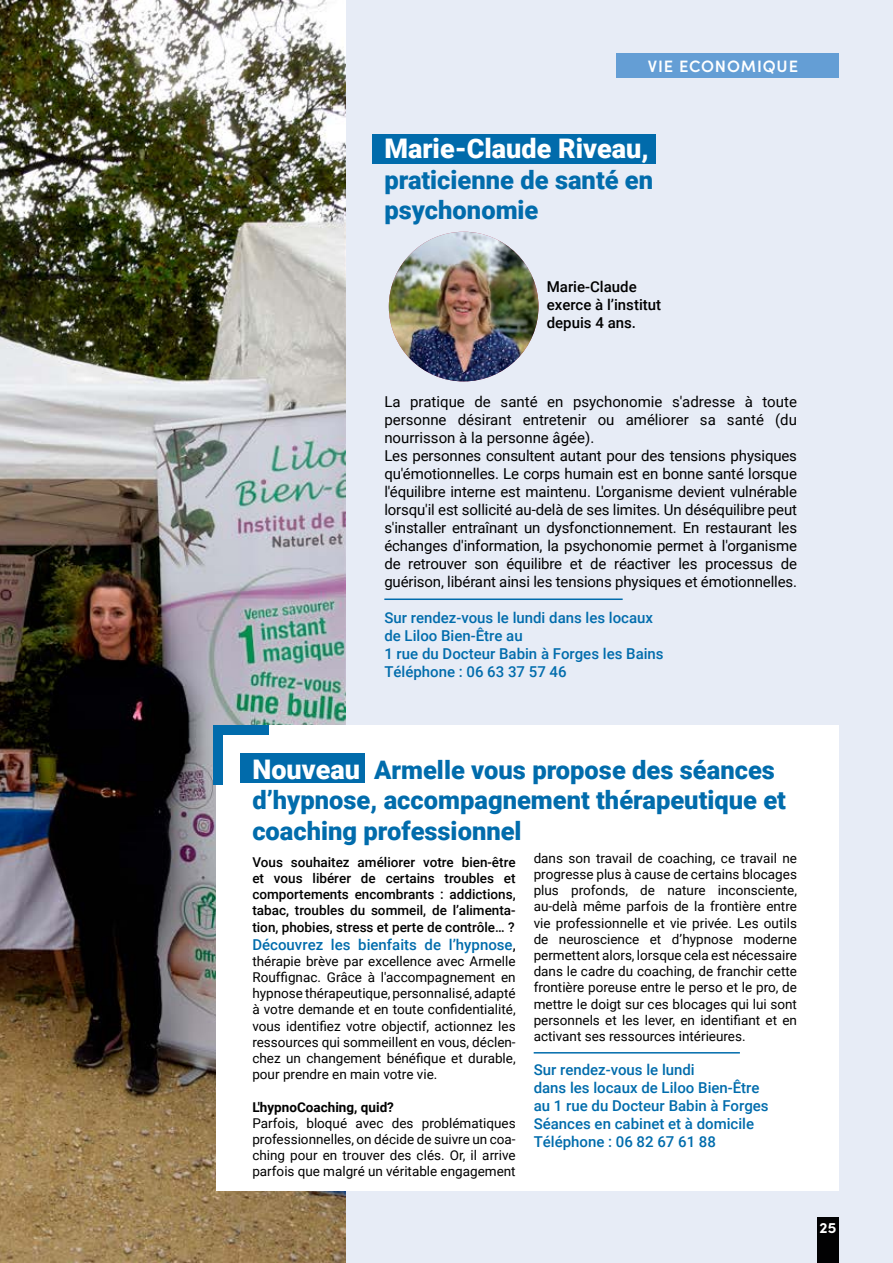
<style>
.page{position:relative;width:893px;height:1263px;background:#fff}
.page>*{position:absolute;margin:0;border:0;box-sizing:border-box;transform-origin:0 0}
.t1{font:900 27px "Roboto";color:#fff}
.t2{font:900 25.5px/30.6px "Roboto";color:#016cac}
.t3{font:600 16.5px "Sofia Pro";letter-spacing:.05em;color:#fff}
.t4{font:15px/18px "Roboto";letter-spacing:-.01em;color:#000}
.t5{font:500 15px/18px "Roboto";color:#016cac}
.t6{font:500 15px/18px "Roboto";color:#000}
.t7{font:700 15px "Sofia Pro";color:#fff}
.t8{font:13.5px/16.2px "Roboto";color:#000;text-align:justify}
.t9{font:500 13.5px/16.2px "Roboto";color:#000;text-align:justify}
.t10{font:700 13.5px "Roboto";color:#000}
.s1{font-size:27px;color:#fff}
.s2{font-size:13.5px;color:#000}
</style>
<div class="page">
<div style="left:172px;top:0;width:721px;height:1263px;background:#e7ecf6"></div>
<div style="left:616px;top:53px;width:223px;height:25px;background:#649ed5"></div>
<img style="left:0;top:0;width:345px;height:1263px">
<div style="left:217px;top:725px;width:622px;height:466px;background:#fff"></div>
<div style="left:241px;top:754px;width:124px;height:29px;background:#016bab"></div>
<div style="left:373px;top:134px;width:283px;height:29px;background:#016bab"></div>
<img style="left:389px;top:232px;width:149px;height:149px;border-radius:75px">
<hr style="left:384px;top:598px;width:239px;height:2px;background:#016cac">
<hr style="left:534px;top:1052px;width:206px;height:1px;background:#016cac">
<div style="left:818px;top:1218px;width:21px;height:45px;background:#020203"></div>
<div style="left:213px;top:725px;width:55px;height:9px;background:#016cac"></div>
<div style="left:213px;top:729px;width:9px;height:55px;background:#016cac"></div>
<p class="t3" style="left:648px;top:54px;width:152px">VIE ECONOMIQUE</p>
<h1 class="t1" style="left:384px;top:129px;width:266px">Marie-Claude Riveau,</h1>
<h2 class="t2" style="left:384px;top:163px;width:270px">praticienne de santé en psychonomie</h2>
<p class="t6" style="left:547px;top:277px;width:116px">Marie-Claude exerce à l’institut depuis 4 ans.</p>
<p class="t4" style="left:384px;top:392px;width:414px">La pratique de santé en psychonomie s'adresse à toute personne désirant entretenir ou améliorer sa santé (du nourrisson à la personne âgée).<br>Les personnes consultent autant pour des tensions physiques qu'émotionnelles. Le corps humain est en bonne santé lorsque l'équilibre interne est maintenu. L'organisme devient vulnérable lorsqu'il est sollicité au-delà de ses limites. Un déséquilibre peut s'installer entraînant un dysfonctionnement. En restaurant les échanges d'information, la psychonomie permet à l'organisme de retrouver son équilibre et de réactiver les processus de guérison, libérant ainsi les tensions physiques et émotionnelles.</p>
<p class="t5" style="left:384px;top:608px;width:281px">Sur rendez-vous le lundi dans les locaux de Liloo Bien-Être au<br>1 rue du Docteur Babin à Forges les Bains<br>Téléphone : 06 63 37 57 46</p>
<h2 class="t2" style="left:252px;top:753px;width:535px"><span class="s1">Nouveau !</span>Armelle vous propose des séances d’hypnose, accompagnement thérapeutique et coaching professionnel</h2>
<p class="t9" style="left:252px;top:853px;width:265px">Vous souhaitez améliorer votre bien-être et vous libérer de certains troubles et comportements encombrants : addictions, tabac, troubles du sommeil, de l’alimenta&shy;tion, phobies, stress et perte de contrôle… ?</p>
<p class="t5" style="left:252px;top:935px;width:265px">Découvrez les bienfaits de l’hypnose<span class="s2">,</span></p>
<p class="t8" style="left:252px;top:952px;width:265px">thérapie brève par excellence avec Armelle Rouffignac. Grâce à l'accompagnement en hypnose thérapeutique, personnalisé, adapté à votre demande et en toute confidentialité, vous identifiez votre objectif, actionnez les ressources qui sommeillent en vous, déclen&shy;chez un changement bénéfique et durable, pour prendre en main votre vie.</p>
<p class="t10" style="left:252px;top:1097px;width:143px">L'hypnoCoaching, quid?</p>
<p class="t8" style="left:252px;top:1114px;width:265px">Parfois, bloqué avec des problématiques professionnelles, on décide de suivre un coa&shy;ching pour en trouver des clés. Or, il arrive parfois que malgré un véritable engagement</p>
<p class="t8" style="left:534px;top:849px;width:265px">dans son travail de coaching, ce travail ne progresse plus à cause de certains blocages plus profonds, de nature inconsciente, au-delà même parfois de la frontière entre vie professionnelle et vie privée. Les outils de neuroscience et d’hypnose moderne permettent alors, lorsque cela est nécessaire dans le cadre du coaching, de franchir cette frontière poreuse entre le perso et le pro, de mettre le doigt sur ces blocages qui lui sont personnels et les lever, en identifiant et en activant ses ressources intérieures.</p>
<p class="t5" style="left:534px;top:1060px;width:236px">Sur rendez-vous le lundi<br>dans les locaux de Liloo Bien-Être au 1 rue du Docteur Babin à Forges<br>Séances en cabinet et à domicile<br>Téléphone : 06 82 67 61 88</p>
<p class="t7" style="left:820px;top:1216px;width:18px">25</p>
</div>
